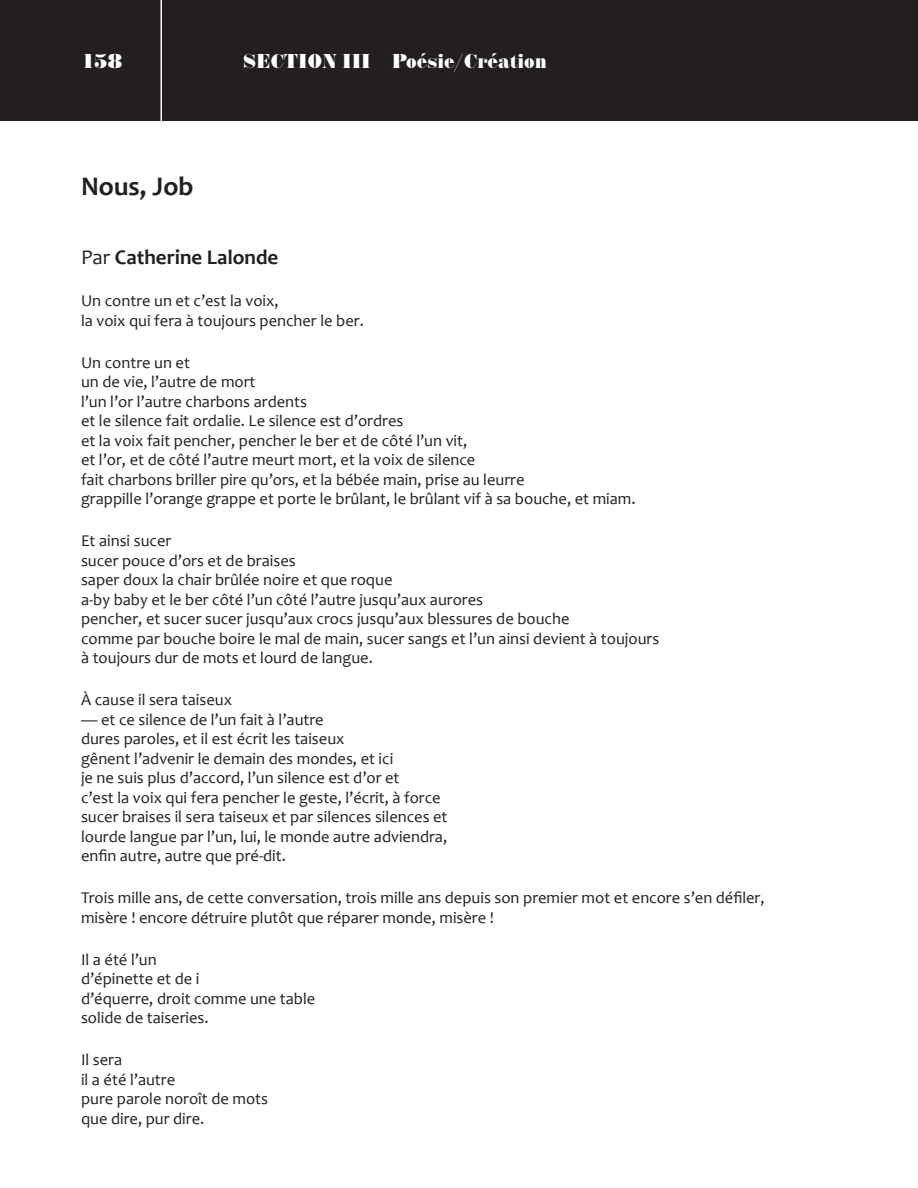
<style>
.page{position:relative;width:918px;height:1188px;background:#fff}
.page>*{position:absolute;margin:0;border:0;box-sizing:border-box;transform-origin:0 0}
.Titre_poésie{font:700 27px "Candara";color:#231f20}
.t1{font:800 21px "Annlie LT";color:#fff}
.Auteur_poésie{font:700 21px "Candara";color:#231f20}
.Corps_poésie{font:16.5px "Candara";color:#231f20}
.Corps_poésie_plus{font:16.5px/19.5px "Candara";color:#231f20}
.s1{font-weight:400}
</style>
<div class="page">
<div style="left:0;top:0;width:918px;height:122px;background:#231f20"></div>
<hr style="left:160px;top:0;width:2px;height:122px;background:#fff">
<p class="t1" style="left:81px;top:49px;width:43px">158</p>
<p class="t1" style="left:243px;top:49px;width:306px">SECTION III Poésie/Création</p>
<p class="Titre_poésie" style="left:81px;top:169px;width:114px">Nous, Job</p>
<p class="Auteur_poésie" style="left:81px;top:244px;width:199px"><span class="s1">Par</span> Catherine Lalonde</p>
<p class="Corps_poésie_plus" style="left:81px;top:291px;width:199px">Un contre un et c’est la voix,</p>
<p class="Corps_poésie" style="left:81px;top:310px;width:284px">la voix qui fera à toujours pencher le ber.</p>
<p class="Corps_poésie_plus" style="left:81px;top:352px;width:110px">Un contre un et</p>
<p class="Corps_poésie" style="left:81px;top:371px;width:176px">un de vie, l’autre de mort</p>
<p class="Corps_poésie" style="left:81px;top:391px;width:228px">l’un l’or l’autre charbons ardents</p>
<p class="Corps_poésie" style="left:81px;top:410px;width:324px">et le silence fait ordalie. Le silence est d’ordres</p>
<p class="Corps_poésie" style="left:81px;top:430px;width:388px">et la voix fait pencher, pencher le ber et de côté l’un vit,</p>
<p class="Corps_poésie" style="left:81px;top:449px;width:396px">et l’or, et de côté l’autre meurt mort, et la voix de silence</p>
<p class="Corps_poésie" style="left:81px;top:469px;width:445px">fait charbons briller pire qu’ors, et la bébée main, prise au leurre</p>
<p class="Corps_poésie" style="left:81px;top:488px;width:556px">grappille l’orange grappe et porte le brûlant, le brûlant vif à sa bouche, et miam.</p>
<p class="Corps_poésie_plus" style="left:81px;top:531px;width:92px">Et ainsi sucer</p>
<p class="Corps_poésie" style="left:81px;top:550px;width:216px">sucer pouce d’ors et de braises</p>
<p class="Corps_poésie" style="left:81px;top:569px;width:313px">saper doux la chair brûlée noire et que roque</p>
<p class="Corps_poésie" style="left:81px;top:589px;width:404px">a-by baby et le ber côté l’un côté l’autre jusqu’aux aurores</p>
<p class="Corps_poésie" style="left:81px;top:608px;width:490px">pencher, et sucer sucer jusqu’aux crocs jusqu’aux blessures de bouche</p>
<p class="Corps_poésie" style="left:81px;top:628px;width:580px">comme par bouche boire le mal de main, sucer sangs et l’un ainsi devient à toujours</p>
<p class="Corps_poésie" style="left:81px;top:647px;width:293px">à toujours dur de mots et lourd de langue.</p>
<p class="Corps_poésie_plus" style="left:81px;top:690px;width:153px">À cause il sera taiseux</p>
<p class="Corps_poésie" style="left:81px;top:709px;width:244px">— et ce silence de l’un fait à l’autre</p>
<p class="Corps_poésie" style="left:81px;top:728px;width:265px">dures paroles, et il est écrit les taiseux</p>
<p class="Corps_poésie" style="left:81px;top:748px;width:314px">gênent l’advenir le demain des mondes, et ici</p>
<p class="Corps_poésie" style="left:81px;top:767px;width:320px">je ne suis plus d’accord, l’un silence est d’or et</p>
<p class="Corps_poésie" style="left:81px;top:787px;width:361px">c’est la voix qui fera pencher le geste, l’écrit, à force</p>
<p class="Corps_poésie" style="left:81px;top:806px;width:368px">sucer braises il sera taiseux et par silences silences et</p>
<p class="Corps_poésie" style="left:81px;top:826px;width:368px">lourde langue par l’un, lui, le monde autre adviendra,</p>
<p class="Corps_poésie" style="left:81px;top:845px;width:206px">enfin autre, autre que pré-dit.</p>
<p class="Corps_poésie_plus" style="left:81px;top:888px;width:685px">Trois mille ans, de cette conversation, trois mille ans depuis son premier mot et encore s’en défiler, misère ! encore détruire plutôt que réparer monde, misère !</p>
<p class="Corps_poésie_plus" style="left:81px;top:949px;width:77px">Il a été l’un</p>
<p class="Corps_poésie" style="left:81px;top:968px;width:120px">d’épinette et de i</p>
<p class="Corps_poésie" style="left:81px;top:988px;width:236px">d’équerre, droit comme une table</p>
<p class="Corps_poésie" style="left:81px;top:1007px;width:129px">solide de taiseries.</p>
<p class="Corps_poésie_plus" style="left:81px;top:1050px;width:43px">Il sera</p>
<p class="Corps_poésie" style="left:81px;top:1069px;width:96px">il a été l’autre</p>
<p class="Corps_poésie" style="left:81px;top:1088px;width:189px">pure parole noroît de mots</p>
<p class="Corps_poésie" style="left:81px;top:1108px;width:125px">que dire, pur dire.</p>
</div>
